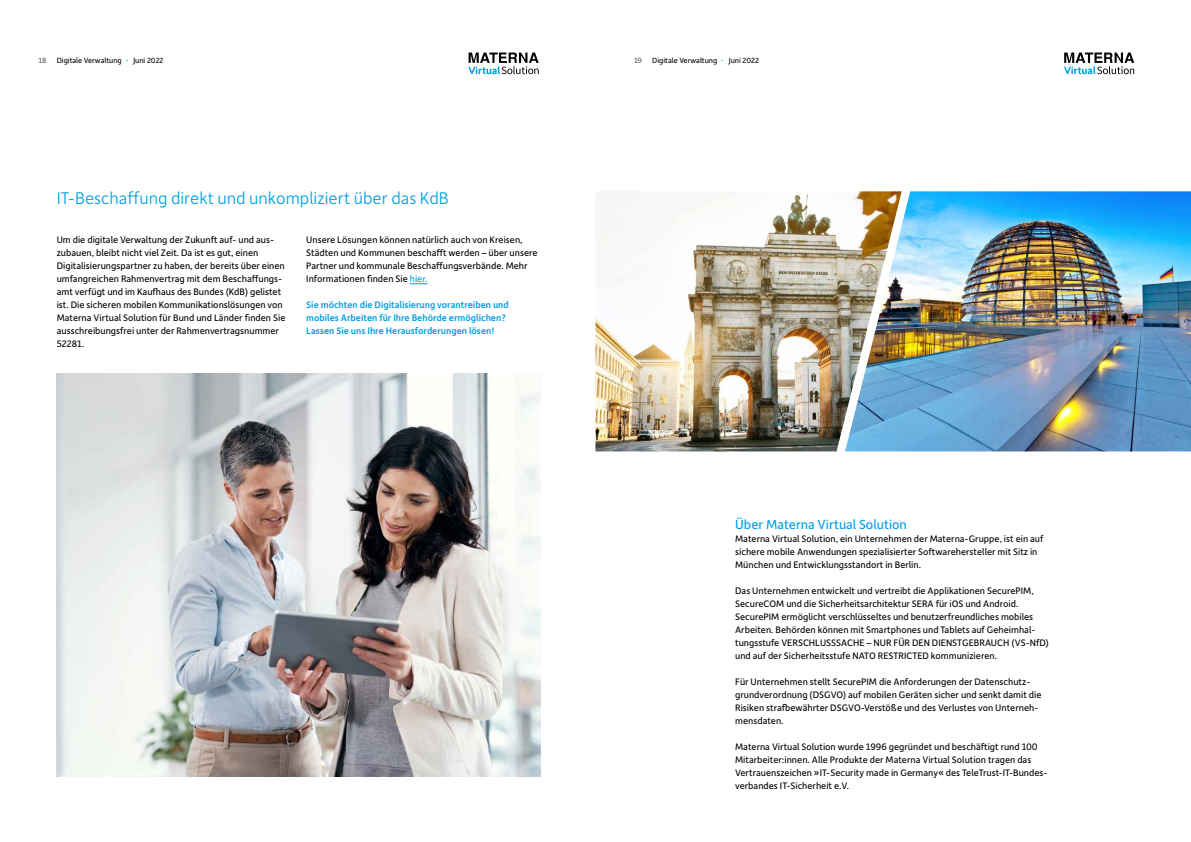
<style>
.page{position:relative;width:1191px;height:842px;background:#fff}
.page>*{position:absolute;margin:0;border:0;box-sizing:border-box;transform-origin:0 0}
.t1{font:300 18px "Depot New";color:#009fe3}
.t2{font:14px "Depot New";color:#009fe3}
.t3{font:10px/13px "Depot New";color:#000}
.t4{font:500 10px/13px "Depot New";color:#009fe3}
.t5{font:8px "Depot New";color:#000}
.t6{font:8px "Depot New";color:#575756}
.s1{font-size:10px;color:#009fe3}
.s2{color:#009fe3}
</style>
<div class="page">
<img style="left:57px;top:373px;width:483px;height:403px">
<svg style="left:410px;top:284px;width:17px;height:1px"></svg>
<img style="left:595px;top:192px;width:250px;height:259px">
<img style="left:845px;top:191px;width:346px;height:260px">
<svg style="left:468px;top:53px;width:70px;height:21px"></svg>
<svg style="left:1064px;top:53px;width:70px;height:21px"></svg>
<p class="t6" style="left:38px;top:55px;width:10px">18</p>
<p class="t5" style="left:57px;top:55px;width:108px">Digitale Verwaltung <span class="s1">·</span> Juni 2022</p>
<p class="t6" style="left:634px;top:55px;width:10px">19</p>
<p class="t5" style="left:652px;top:55px;width:108px">Digitale Verwaltung <span class="s1">·</span> Juni 2022</p>
<h1 class="t1" style="left:57px;top:187px;width:393px">IT- Beschaffung direkt und unkompliziert über das KdB</h1>
<p class="t3" style="left:306px;top:233px;width:233px">Unsere Lösungen können natürlich auch von Kreisen, Städten und Kommunen beschafft werden – über unsere Partner und kommunale Beschaffungsverbände. Mehr Informationen finden Sie <span class="s2">hier.</span></p>
<p class="t4" style="left:306px;top:298px;width:204px">Sie möchten die Digitalisierung vorantreiben und mobiles Arbeiten für Ihre Behörde ermöglichen?<br>Lassen Sie uns Ihre Herausforderungen lösen!</p>
<p class="t3" style="left:57px;top:233px;width:230px">Um die digitale Verwaltung der Zukunft auf- und aus&shy;zubauen, bleibt nicht viel Zeit. Da ist es gut, einen Digitalisierungspartner zu haben, der bereits über einen umfangreichen Rahmenvertrag mit dem Beschaffungs&shy;amt verfügt und im Kaufhaus des Bundes (KdB) gelistet ist. Die sicheren mobilen Kommunikationslösungen von Materna Virtual Solution für Bund und Länder finden Sie ausschreibungsfrei unter der Rahmenvertragsnummer 52281.</p>
<h2 class="t2" style="left:735px;top:516px;width:173px">Über Materna Virtual Solution</h2>
<p class="t3" style="left:735px;top:532px;width:310px">Materna Virtual Solution, ein Unternehmen der Materna-Gruppe, ist ein auf sichere mobile Anwendungen spezialisierter Softwarehersteller mit Sitz in<br>München und Entwicklungsstandort in Berlin.</p>
<p class="t3" style="left:735px;top:584px;width:315px">Das Unternehmen entwickelt und vertreibt die Applikationen SecurePIM, SecureCOM und die Sicherheitsarchitektur SERA für iOS und Android.<br>SecurePIM ermöglicht verschlüsseltes und benutzerfreundliches mobiles Arbeiten. Behörden können mit Smartphones und Tablets auf Geheimhal&shy;tungsstufe VERSCHLUSSSACHE – NUR FÜR DEN DIENSTGEBRAUCH (VS-NfD) und auf der Sicherheitsstufe NATO RESTRICTED kommunizieren.</p>
<p class="t3" style="left:735px;top:675px;width:308px">Für Unternehmen stellt SecurePIM die Anforderungen der Datenschutz&shy;grundverordnung (DSGVO) auf mobilen Geräten sicher und senkt damit die Risiken strafbewährter DSGVO-Verstöße und des Verlustes von Unterneh&shy;mensdaten.</p>
<p class="t3" style="left:735px;top:740px;width:314px">Materna Virtual Solution wurde 1996 gegründet und beschäftigt rund 100<br>Mitarbeiter:innen. Alle Produkte der Materna Virtual Solution tragen das Vertrauenszeichen »IT-Security made in Germany« des TeleTrust-IT-Bundes&shy;verbandes IT-Sicherheit e.V.</p>
</div>
